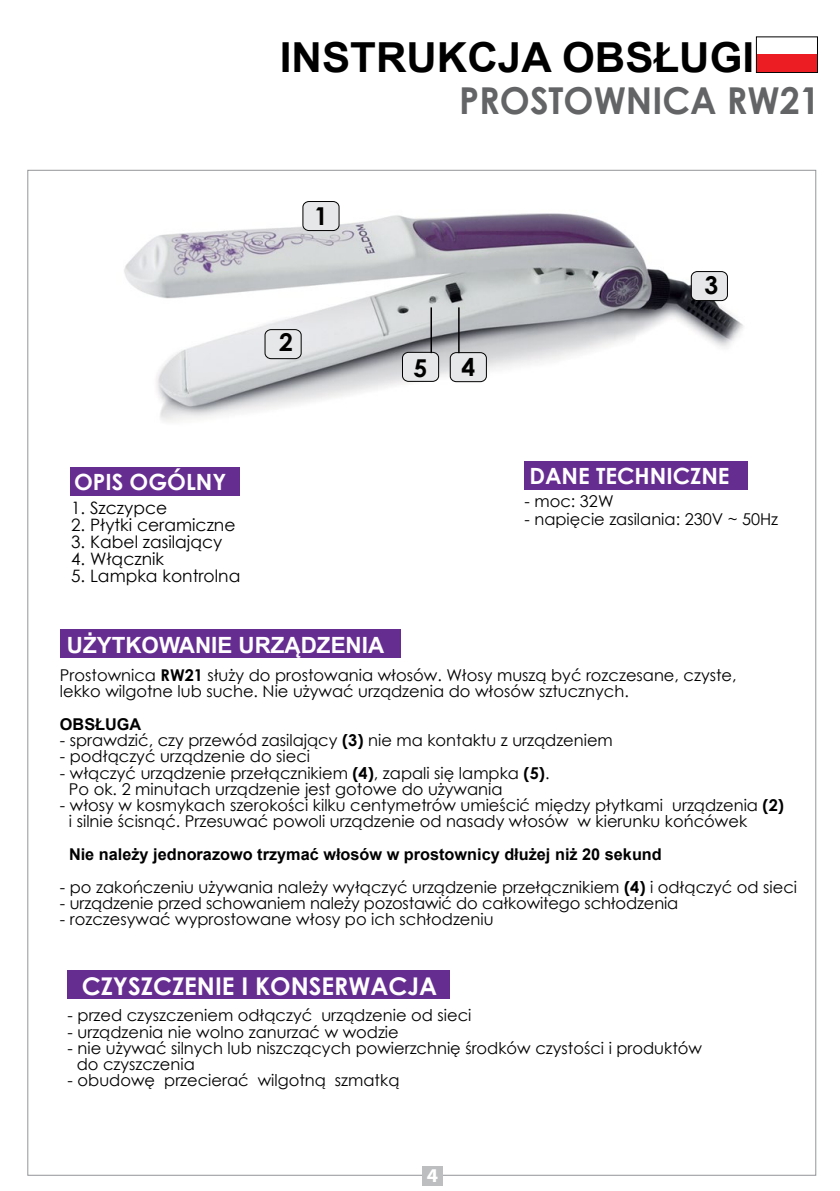
<style>
.page{position:relative;width:840px;height:1191px;background:#fff}
.page>*{position:absolute;margin:0;border:0;box-sizing:border-box;transform-origin:0 0}
.t1{font:700 41.4px "Arial";color:#000}
.t2{font:700 37px "Century Gothic";color:#636466;scale:.96 1}
.t3{font:700 24.6px "Century Gothic";color:#000}
.t4{font:700 24.4px "Century Gothic";color:#fff}
.t5{font:700 22.4px "Century Gothic";color:#fff}
.t6{font:700 22.4px "Arial";color:#fff}
.t7{font:700 19.6px "Myriad Pro";color:#fff;scale:1.04 1}
.t8{font:17px "Century Gothic";color:#000}
.t9{font:16.2px/16.2px "Century Gothic";color:#000}
.t10{font:700 16.2px "Arial";color:#000}
.s1{font-weight:700}
</style>
<div class="page">
<img style="left:124px;top:201px;width:620px;height:221px">
<div style="left:265px;top:329px;width:36px;height:30px;background:#e6e7e8;border-radius:6px"></div>
<div style="left:265px;top:329px;width:36px;height:30px;border:1px solid #000;border-radius:6px"></div>
<div style="left:303px;top:201px;width:36px;height:29px;background:#e6e7e8;border-radius:6px"></div>
<div style="left:302px;top:201px;width:37px;height:30px;border:1px solid #000;border-radius:6px"></div>
<div style="left:70px;top:467px;width:169px;height:29px;background:#662d91"></div>
<div style="left:523px;top:461px;width:224px;height:29px;background:#662d91"></div>
<div style="left:60px;top:629px;width:340px;height:29px;background:#662d91"></div>
<div style="left:755px;top:36px;width:62px;height:37px;border:1px solid #000"></div>
<div style="left:756px;top:55px;width:60px;height:17px;background:#ed1d24"></div>
<div style="left:691px;top:271px;width:36px;height:29px;background:#e6e7e8;border-radius:6px"></div>
<div style="left:690px;top:271px;width:37px;height:30px;border:1px solid #000;border-radius:6px"></div>
<div style="left:450px;top:353px;width:36px;height:29px;background:#e6e7e8;border-radius:6px"></div>
<div style="left:450px;top:352px;width:36px;height:30px;border:1px solid #000;border-radius:6px"></div>
<div style="left:402px;top:352px;width:36px;height:29px;background:#e6e7e8;border-radius:6px"></div>
<div style="left:402px;top:352px;width:36px;height:29px;border:1px solid #000;border-radius:6px"></div>
<div style="left:67px;top:970px;width:382px;height:29px;background:#662d91"></div>
<hr style="left:430px;top:307px;width:2px;height:46px;background:#000">
<hr style="left:458px;top:307px;width:1px;height:46px;background:#000">
<div style="left:422px;top:1166px;width:21px;height:19px;background:#bcbec0"></div>
<h1 class="t1" style="left:280px;top:29px;width:475px">INSTRUKCJA OBSŁUGI</h1>
<h2 class="t2" style="left:459px;top:77px;width:377px">PROSTOWNICA RW21</h2>
<h3 class="t3" style="left:314px;top:200px;width:15px">1</h3>
<h3 class="t3" style="left:279px;top:327px;width:15px">2</h3>
<h3 class="t3" style="left:413px;top:352px;width:15px">5</h3>
<h3 class="t3" style="left:461px;top:351px;width:15px">4</h3>
<h3 class="t3" style="left:704px;top:269px;width:15px">3</h3>
<h3 class="t5" style="left:74px;top:467px;width:154px">OPIS OGÓLNY</h3>
<h3 class="t5" style="left:529px;top:461px;width:201px">DANE TECHNICZNE</h3>
<p class="t9" style="left:524px;top:492px;width:91px">- moc: 32W</p>
<p class="t9" style="left:524px;top:511px;width:255px">- napięcie zasilania: 230V ~ 50Hz</p>
<p class="t8" style="left:71px;top:495px;width:98px">1. Szczypce</p>
<p class="t8" style="left:71px;top:513px;width:166px">2. Płytki ceramiczne</p>
<p class="t8" style="left:71px;top:530px;width:153px">3. Kabel zasilający</p>
<p class="t8" style="left:71px;top:547px;width:94px">4. Włącznik</p>
<p class="t8" style="left:71px;top:564px;width:171px">5. Lampka kontrolna</p>
<h3 class="t6" style="left:67px;top:629px;width:318px">UŻYTKOWANIE URZĄDZENIA</h3>
<p class="t9" style="left:60px;top:667px;width:677px">Prostownica <span class="s1">RW21</span> służy do prostowania włosów. Włosy muszą być rozczesane, czyste, lekko wilgotne lub suche. Nie używać urządzenia do włosów sztucznych.</p>
<p class="t10" style="left:60px;top:713px;width:83px">OBSŁUGA</p>
<p class="t9" style="left:60px;top:732px;width:554px">- sprawdzić, czy przewód zasilający <span class="s1">(3)</span> nie ma kontaktu z urządzeniem</p>
<p class="t9" style="left:60px;top:748px;width:251px">- podłączyć urządzenie do sieci</p>
<p class="t9" style="left:69px;top:764px;width:482px;text-indent:-9px">- włączyć urządzenie przełącznikiem <span class="s1">(4)</span>, zapali się lampka <span class="s1">(5)</span>.<br>Po ok. 2 minutach urządzenie jest gotowe do używania</p>
<p class="t9" style="left:69px;top:797px;width:716px;text-indent:-9px">- włosy w kosmykach szerokości kilku centymetrów umieścić między płytkami urządzenia <span class="s1">(2) </span>i silnie ścisnąć. Przesuwać powoli urządzenie od nasady włosów w kierunku końcówek</p>
<p class="t10" style="left:69px;top:843px;width:594px">Nie należy jednorazowo trzymać włosów w prostownicy dłużej niż 20 sekund</p>
<p class="t9" style="left:60px;top:878px;width:738px">- po zakończeniu używania należy wyłączyć urządzenie przełącznikiem <span class="s1">(4)</span> i odłączyć od sieci</p>
<p class="t9" style="left:60px;top:894px;width:619px">- urządzenie przed schowaniem należy pozostawić do całkowitego schłodzenia</p>
<p class="t9" style="left:60px;top:911px;width:435px">- rozczesywać wyprostowane włosy po ich schłodzeniu</p>
<h3 class="t4" style="left:82px;top:970px;width:357px">CZYSZCZENIE I KONSERWACJA</h3>
<p class="t9" style="left:68px;top:1007px;width:405px">- przed czyszczeniem odłączyć urządzenie od sieci</p>
<p class="t9" style="left:68px;top:1023px;width:332px">- urządzenia nie wolno zanurzać w wodzie</p>
<p class="t9" style="left:77px;top:1039px;width:626px;text-indent:-9px">- nie używać silnych lub niszczących powierzchnię środków czystości i produktów do czyszczenia</p>
<p class="t9" style="left:68px;top:1072px;width:333px">- obudowę przecierać wilgotną szmatką</p>
<p class="t7" style="left:426px;top:1163px;width:12px">4</p>
</div>
